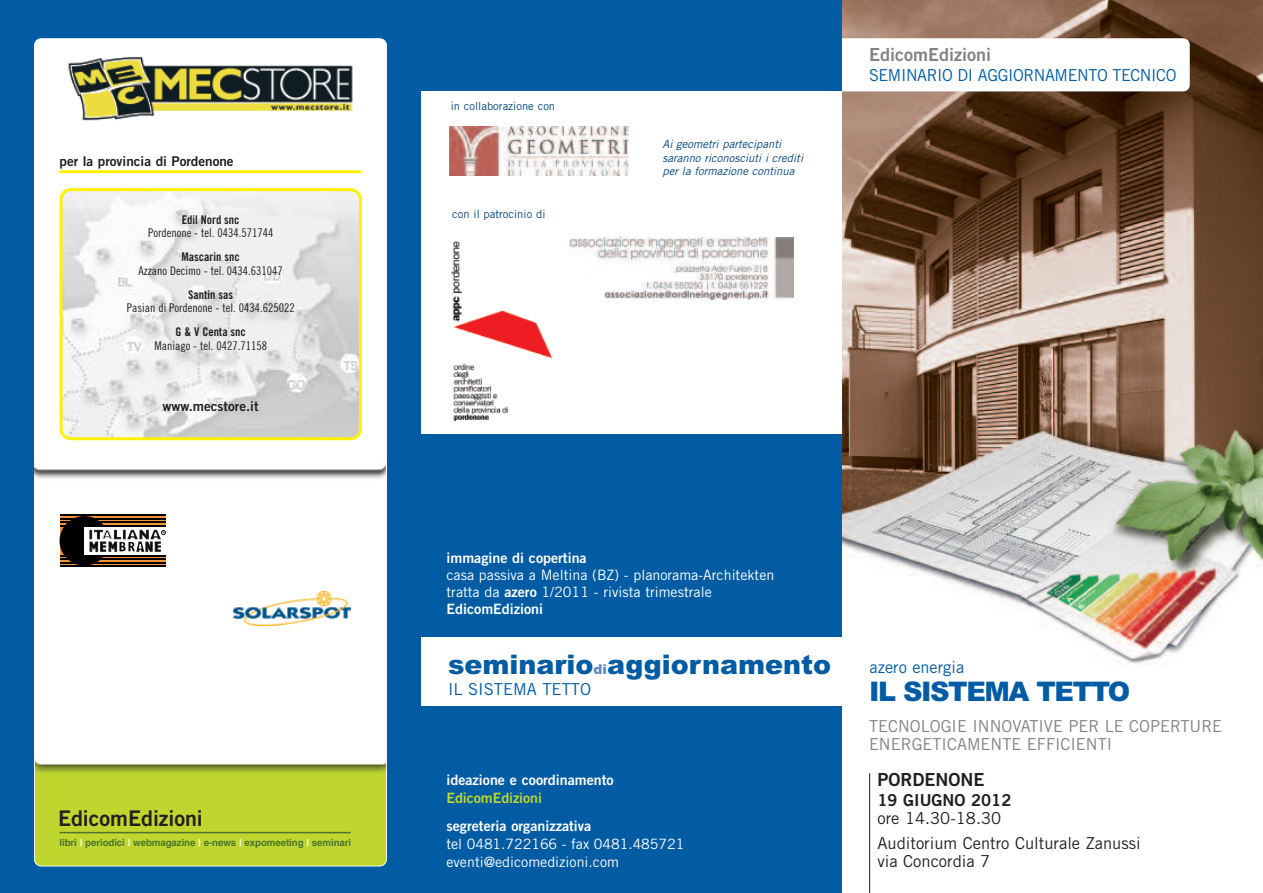
<style>
.page{position:relative;width:1263px;height:893px;background:#fff}
.page>*{position:absolute;margin:0;border:0;box-sizing:border-box;transform-origin:0 0}
.t1{font:900 27px "Arial";color:#015ca3}
.t2{font:900 27px "Arial";letter-spacing:-.055em;color:#015ca3}
.t3{font:21.6px "Trade Gothic Bold Two";color:#231f20}
.t4{font:18px "Trade Gothic Bold Two";color:#808285}
.t5{font:18px "Trade Gothic Bold Two";color:#231f20}
.t6{font:16.5px/25.5px "Trade Gothic";color:#231f20}
.t7{font:16.5px/18px "Trade Gothic";color:#808285}
.t8{font:16.5px "Trade Gothic";letter-spacing:-.025em;color:#015ca3}
.t9{font:16.5px "Trade Gothic";color:#015ca3}
.t10{font:16.5px "Trade Gothic Bold Two";color:#231f20}
.t11{font:14.25px/18px "Trade Gothic";color:#fff}
.t12{font:14.25px "Trade Gothic Bold Two";color:#fff}
.t13{font:14.25px "Trade Gothic Bold Two";letter-spacing:-.005em;color:#bed630}
.t14{font:13.5px "Trade Gothic Bold Two";color:#231f20}
.t15{font:12px "Trade Gothic Cond Eighteen";color:#231f20}
.t16{font:12px "Trade Gothic Bold Cond Twenty";color:#231f20}
.t17{font:italic 11.25px/13.5px "Trade Gothic";color:#00467e}
.t18{font:11.25px "Trade Gothic";color:#00467e}
.t19{font:700 9.75px "Helvetica";letter-spacing:-.01em;color:#4b752b}
.s1{color:#fff}
.s2{font-family:"Trade Gothic Bold Two"}
.s3{font-size:13.5px;color:#638ac1}
</style>
<div class="page">
<img style="left:842px;top:0;width:421px;height:665px">
<div style="left:833px;top:38px;width:357px;height:53px;background:#fff;border-radius:6px"></div>
<div style="left:0;top:0;width:842px;height:893px;background:#015ca3"></div>
<svg style="left:34px;top:38px;width:353px;height:828px;background:#eff4d1"></svg>
<svg style="left:60px;top:188px;width:302px;height:252px;background:#e7e6dd"></svg>
<hr style="left:869px;top:773px;width:1px;height:120px;background:#231f20">
<div style="left:421px;top:637px;width:421px;height:69px;background:#fff"></div>
<img style="left:34px;top:459px;width:352px;height:35px">
<img style="left:234px;top:591px;width:117px;height:34px">
<div style="left:47px;top:47px;width:329px;height:81px;background:#fff"></div>
<img style="left:68px;top:57px;width:285px;height:64px">
<div style="left:60px;top:155px;width:280px;height:15px;background:#fff"></div>
<hr style="left:60px;top:170px;width:301px;height:3px;background:#fff101">
<div style="left:60px;top:514px;width:106px;height:53px;background:#f69238"></div>
<div style="left:60px;top:516px;width:49px;height:50px;background:#000;border-radius:50%"></div>
<div style="left:84px;top:527px;width:82px;height:28px;background:#fff"></div>
<hr style="left:60px;top:514px;width:106px;height:2px;background:#000">
<hr style="left:60px;top:518px;width:106px;height:2px;background:#000">
<hr style="left:60px;top:521px;width:106px;height:2px;background:#000">
<hr style="left:60px;top:558px;width:106px;height:2px;background:#000">
<hr style="left:60px;top:562px;width:106px;height:2px;background:#000">
<hr style="left:60px;top:565px;width:106px;height:2px;background:#000">
<hr style="left:60px;top:525px;width:106px;height:2px;background:#000">
<hr style="left:60px;top:555px;width:106px;height:2px;background:#000">
<svg style="left:89px;top:530px;width:77px;height:22px"></svg>
<hr style="left:60px;top:832px;width:291px;height:1px;background:#4b752b">
<div style="left:421px;top:91px;width:421px;height:343px;background:#fff"></div>
<img style="left:449px;top:127px;width:180px;height:48px">
<img style="left:570px;top:237px;width:224px;height:63px">
<img style="left:451px;top:241px;width:102px;height:181px">
<p class="t14" style="left:60px;top:156px;width:176px">per la provincia di Pordenone</p>
<p class="t16" style="left:182px;top:215px;width:59px">Edil Nord snc</p>
<p class="t15" style="left:148px;top:229px;width:127px">Pordenone - tel. 0434.571744</p>
<p class="t16" style="left:182px;top:253px;width:60px">Mascarin snc</p>
<p class="t15" style="left:139px;top:266px;width:146px">Azzano Decimo - tel. 0434.631047</p>
<p class="t16" style="left:188px;top:290px;width:46px">Santin sas</p>
<p class="t15" style="left:127px;top:304px;width:169px">Pasian di Pordenone - tel. 0434.625022</p>
<p class="t16" style="left:176px;top:328px;width:72px">G &amp; V Centa snc</p>
<p class="t15" style="left:154px;top:341px;width:114px">Maniago - tel. 0427.71158</p>
<p class="t14" style="left:162px;top:401px;width:97px">www.mecstore.it</p>
<h2 class="t3" style="left:58px;top:811px;width:146px">EdicomEdizioni</h2>
<p class="t19" style="left:60px;top:839px;width:293px">libri <span class="s1">|</span> periodici <span class="s1">|</span> webmagazine <span class="s1">|</span> e-news <span class="s1">|</span> expomeeting <span class="s1">|</span> seminari</p>
<p class="t18" style="left:451px;top:102px;width:106px">in collaborazione con</p>
<p class="t18" style="left:452px;top:210px;width:95px">con il patrocinio di</p>
<p class="t17" style="left:662px;top:139px;width:142px">Ai geometri partecipanti saranno riconosciuti i crediti per la formazione continua</p>
<p class="t4" style="left:869px;top:48px;width:124px">EdicomEdizioni</p>
<p class="t8" style="left:869px;top:70px;width:309px">SEMINARIO DI AGGIORNAMENTO TECNICO</p>
<p class="t12" style="left:446px;top:553px;width:142px">immagine di copertina</p>
<p class="t11" style="left:446px;top:568px;width:329px;line-height:17.1px">casa passiva a Meltina (BZ) - planorama-Architekten tratta da <span class="s2">azero</span> 1/2011 - rivista trimestrale</p>
<p class="t12" style="left:446px;top:604px;width:98px">EdicomEdizioni</p>
<h1 class="t1" style="left:448px;top:649px;width:385px">seminario<span class="s3">di</span>aggiornamento</h1>
<p class="t9" style="left:448px;top:684px;width:145px">IL SISTEMA TETTO</p>
<p class="t12" style="left:446px;top:775px;width:169px">ideazione e coordinamento</p>
<p class="t13" style="left:446px;top:793px;width:97px">EdicomEdizioni</p>
<p class="t12" style="left:446px;top:820px;width:146px">segreteria organizzativa</p>
<p class="t11" style="left:446px;top:836px;width:239px">tel 0481.722166 - fax 0481.485721 eventi@edicomedizioni.com</p>
<p class="t9" style="left:869px;top:661px;width:96px">azero energia</p>
<h1 class="t2" style="left:869px;top:676px;width:263px">IL SISTEMA TETTO</h1>
<p class="t7" style="left:869px;top:719px;width:355px">TECNOLOGIE INNOVATIVE PER LE COPERTURE<br>ENERGETICAMENTE EFFICIENTI</p>
<p class="t5" style="left:877px;top:773px;width:109px">PORDENONE</p>
<p class="t10" style="left:877px;top:794px;width:135px">19 GIUGNO 2012</p>
<p class="t6" style="left:877px;top:807px;width:265px">ore 14.30-18.30<br>Auditorium Centro Culturale Zanussi</p>
<p class="t6" style="left:877px;top:850px;width:114px">via Concordia 7</p>
</div>
